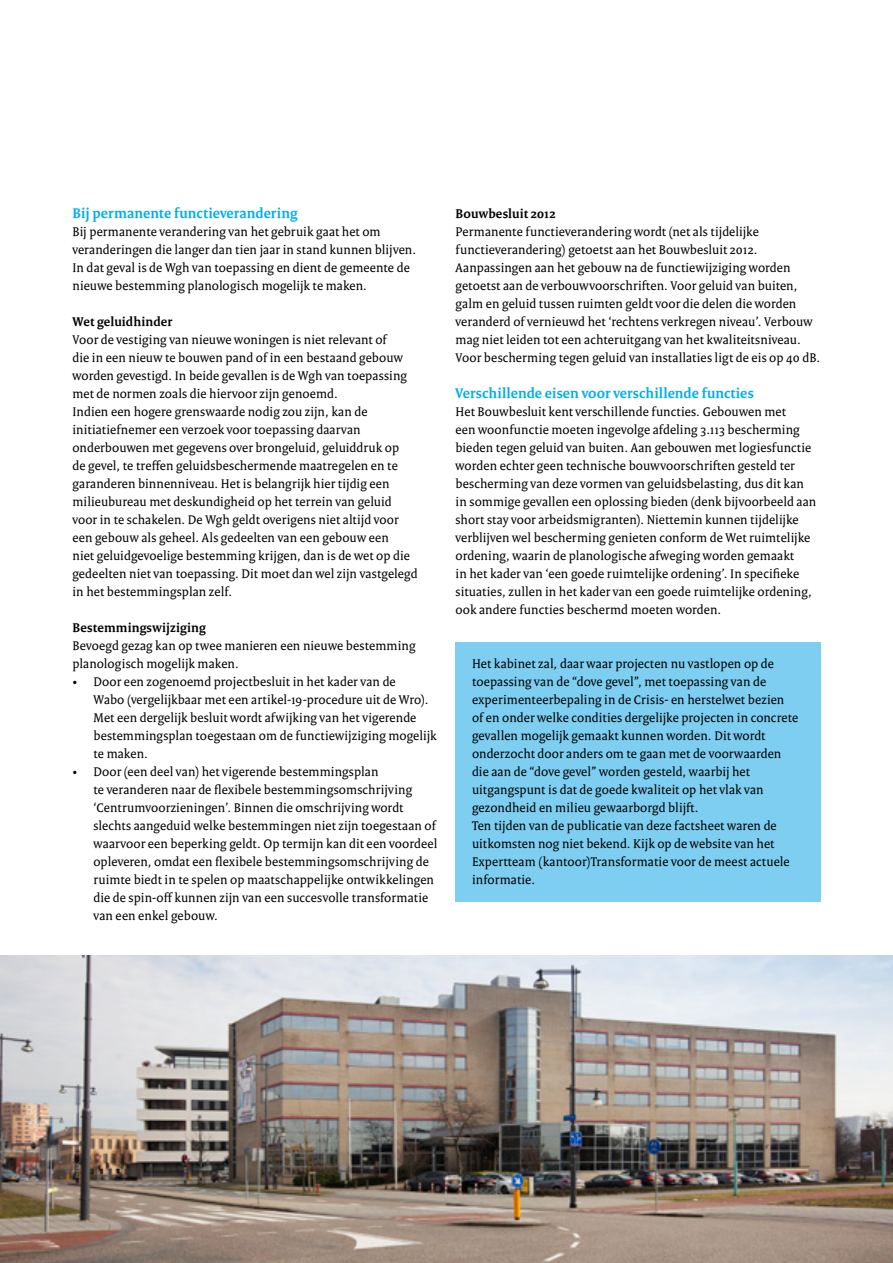
<style>
.page{position:relative;width:893px;height:1263px;background:#fff}
.page>*{position:absolute;margin:0;border:0;box-sizing:border-box;transform-origin:0 0}
.t1{font:700 15px "Rijksoverheid Serif";letter-spacing:.005em;color:#00aeef}
.t2{font:13.5px/18px "Rijksoverheid Serif";letter-spacing:.005em;color:#000}
.t3{font:700 13.5px "Rijksoverheid Serif";letter-spacing:.01em;color:#000}
</style>
<div class="page">
<div style="left:456px;top:642px;width:365px;height:260px;background:#7dcef1"></div>
<img style="left:0;top:956px;width:893px;height:307px">
<p class="t1" style="left:72px;top:204px;width:227px">Bij permanente functieverandering</p>
<p class="t2" style="left:72px;top:222px;width:345px">Bij permanente verandering van het gebruik gaat het om veranderingen die langer dan tien jaar in stand kunnen blijven.<br>In dat geval is de Wgh van toepassing en dient de gemeente de nieuwe bestemming planologisch mogelijk te maken.</p>
<p class="t3" style="left:72px;top:313px;width:101px">Wet geluidhinder</p>
<p class="t2" style="left:72px;top:330px;width:347px">Voor de vestiging van nieuwe woningen is niet relevant of<br>die in een nieuw te bouwen pand of in een bestaand gebouw worden gevestigd. In beide gevallen is de Wgh van toepassing met de normen zoals die hiervoor zijn genoemd.<br>Indien een hogere grenswaarde nodig zou zijn, kan de initiatiefnemer een verzoek voor toepassing daarvan onderbouwen met gegevens over brongeluid, geluiddruk op<br>de gevel, te treffen geluidsbeschermende maatregelen en te garanderen binnenniveau. Het is belangrijk hier tijdig een milieubureau met deskundigheid op het terrein van geluid voor in te schakelen. De Wgh geldt overigens niet altijd voor een gebouw als geheel. Als gedeelten van een gebouw een<br>niet geluidgevoelige bestemming krijgen, dan is de wet op die gedeelten niet van toepassing. Dit moet dan wel zijn vastgelegd in het bestemmingsplan zelf.</p>
<p class="t3" style="left:72px;top:619px;width:135px">Bestemmingswijziging</p>
<p class="t2" style="left:72px;top:636px;width:344px">Bevoegd gezag kan op twee manieren een nieuwe bestemming planologisch mogelijk maken.</p>
<p class="t2" style="left:93px;top:672px;width:345px;text-indent:-21px">• Door een zogenoemd projectbesluit in het kader van de<br>Wabo (vergelijkbaar met een artikel-19-procedure uit de Wro).<br>Met een dergelijk besluit wordt afwijking van het vigerende bestemmingsplan toegestaan om de functiewijziging mogelijk te maken.</p>
<p class="t2" style="left:93px;top:762px;width:345px;text-indent:-21px">• Door (een deel van) het vigerende bestemmingsplan<br>te veranderen naar de flexibele bestemmingsomschrijving ‘Centrumvoorzieningen’. Binnen die omschrijving wordt slechts aangeduid welke bestemmingen niet zijn toegestaan of waarvoor een beperking geldt. Op termijn kan dit een voordeel opleveren, omdat een flexibele bestemmingsomschrijving de ruimte biedt in te spelen op maatschappelijke ontwikkelingen die de spin-off kunnen zijn van een succesvolle transformatie van een enkel gebouw.</p>
<p class="t3" style="left:456px;top:205px;width:102px">Bouwbesluit 2012</p>
<p class="t2" style="left:456px;top:222px;width:366px">Permanente functieverandering wordt (net als tijdelijke functieverandering) getoetst aan het Bouwbesluit 2012.<br>Aanpassingen aan het gebouw na de functiewijziging worden getoetst aan de verbouwvoorschriften. Voor geluid van buiten, galm en geluid tussen ruimten geldt voor die delen die worden veranderd of vernieuwd het ‘rechtens verkregen niveau’. Verbouw mag niet leiden tot een achteruitgang van het kwaliteitsniveau.<br>Voor bescherming tegen geluid van installaties ligt de eis op 40 dB.</p>
<p class="t1" style="left:456px;top:384px;width:300px">Verschillende eisen voor verschillende functies</p>
<p class="t2" style="left:456px;top:402px;width:362px">Het Bouwbesluit kent verschillende functies. Gebouwen met<br>een woonfunctie moeten ingevolge afdeling 3.113 bescherming bieden tegen geluid van buiten. Aan gebouwen met logiesfunctie worden echter geen technische bouwvoorschriften gesteld ter bescherming van deze vormen van geluidsbelasting, dus dit kan in sommige gevallen een oplossing bieden (denk bijvoorbeeld aan short stay voor arbeidsmigranten). Niettemin kunnen tijdelijke verblijven wel bescherming genieten conform de Wet ruimtelijke ordening, waarin de planologische afweging worden gemaakt<br>in het kader van ‘een goede ruimtelijke ordening’. In specifieke situaties, zullen in het kader van een goede ruimtelijke ordening, ook andere functies beschermd moeten worden.</p>
<p class="t2" style="left:472px;top:654px;width:328px">Het kabinet zal, daar waar projecten nu vastlopen op de toepassing van de “dove gevel”, met toepassing van de experimenteerbepaling in de Crisis- en herstelwet bezien of en onder welke condities dergelijke projecten in concrete gevallen mogelijk gemaakt kunnen worden. Dit wordt onderzocht door anders om te gaan met de voorwaarden die aan de “dove gevel” worden gesteld, waarbij het uitgangspunt is dat de goede kwaliteit op het vlak van gezondheid en milieu gewaarborgd blijft.<br>Ten tijden van de publicatie van deze factsheet waren de uitkomsten nog niet bekend. Kijk op de website van het Expertteam (kantoor)Transformatie voor de meest actuele informatie.</p>
</div>
